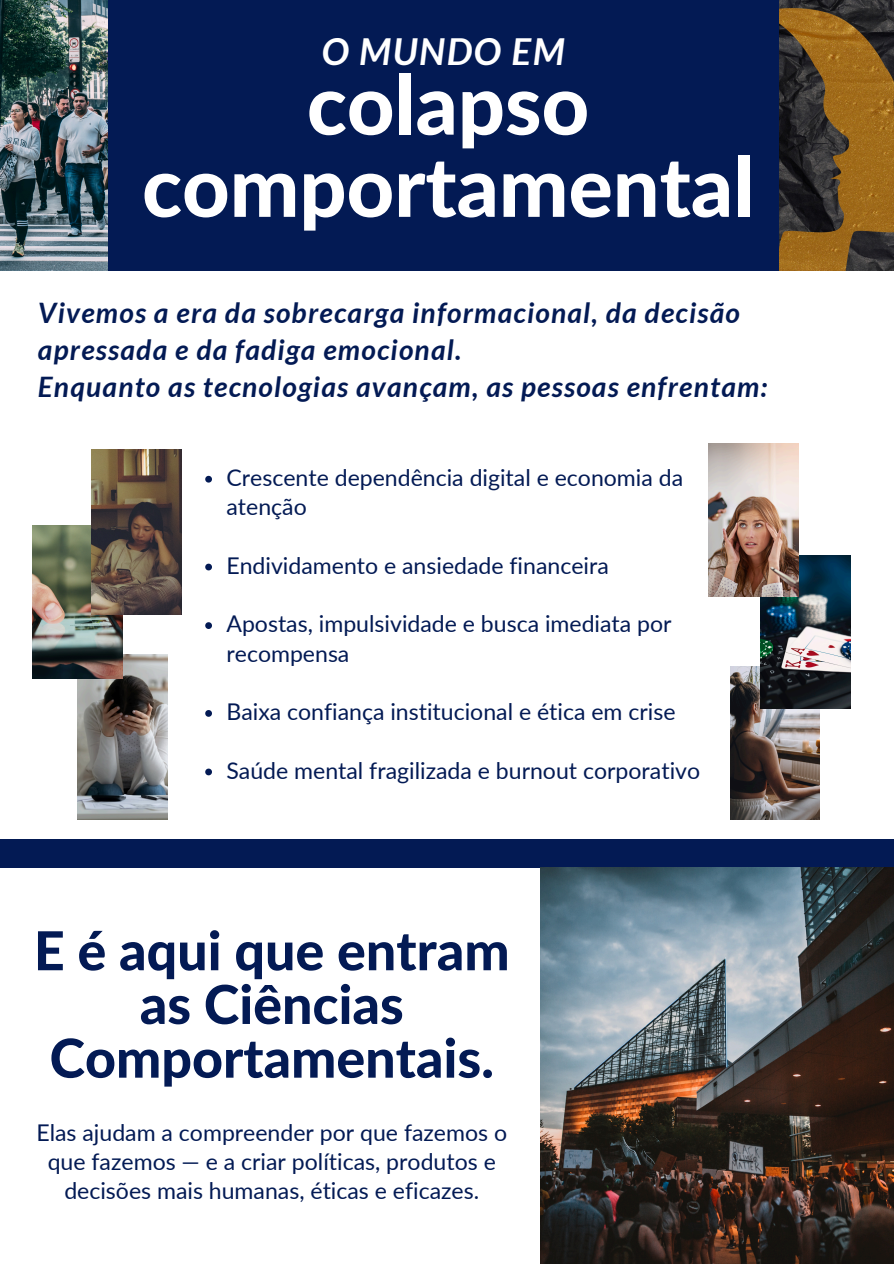
<style>
.page{position:relative;width:894px;height:1264px;background:#fff}
.page>*{position:absolute;margin:0;border:0;box-sizing:border-box;transform-origin:0 0}
.t1{font:800 82.5px/82.2px "Lato Latin";color:#fff;text-align:center}
.t2{font:800 53.7px/53.7px "Lato Latin";color:#031a54;text-align:center}
.t3{font:italic 700 37.2px "Lato";letter-spacing:.045em;color:#fff}
.t4{font:italic 700 28.2px/37.2px "Lato";letter-spacing:.045em;color:#031a54}
.t5{font:23.1px/29.2px "Lato";color:#031a54}
</style>
<div class="page">
<div style="left:0;top:839px;width:893px;height:28px;background:#031a54"></div>
<div style="left:107px;top:0;width:672px;height:270px;background:#031a54"></div>
<img style="left:0;top:0;width:107px;height:270px">
<img style="left:779px;top:0;width:114px;height:270px">
<img style="left:730px;top:666px;width:89px;height:153px">
<img style="left:78px;top:654px;width:89px;height:165px">
<img style="left:760px;top:555px;width:89px;height:153px">
<img style="left:708px;top:443px;width:89px;height:153px">
<img style="left:33px;top:525px;width:89px;height:153px">
<img style="left:91px;top:449px;width:90px;height:165px">
<img style="left:540px;top:867px;width:353px;height:396px">
<svg style="left:205px;top:476px;width:7px;height:6px"></svg>
<svg style="left:205px;top:563px;width:7px;height:7px"></svg>
<svg style="left:205px;top:622px;width:7px;height:7px"></svg>
<svg style="left:205px;top:710px;width:7px;height:6px"></svg>
<svg style="left:205px;top:768px;width:7px;height:7px"></svg>
<h3 class="t3" style="left:321px;top:28px;width:244px">O MUNDO EM</h3>
<h1 class="t1" style="left:142px;top:68px;width:613px">colapso comportamental</h1>
<p class="t4" style="left:38px;top:293px;width:730px">Vivemos a era da sobrecarga informacional, da decisão apressada e da fadiga emocional.<br>Enquanto as tecnologias avançam, as pessoas enfrentam:</p>
<p class="t5" style="left:226px;top:462px;width:458px">Crescente dependência digital e economia da atenção</p>
<p class="t5" style="left:226px;top:550px;width:384px">Endividamento e ansiedade financeira</p>
<p class="t5" style="left:226px;top:608px;width:446px">Apostas, impulsividade e busca imediata por recompensa</p>
<p class="t5" style="left:226px;top:696px;width:450px">Baixa confiança institucional e ética em crise</p>
<p class="t5" style="left:226px;top:755px;width:475px">Saúde mental fragilizada e burnout corporativo</p>
<h2 class="t2" style="left:34px;top:927px;width:477px">E é aqui que entram as Ciências<br>Comportamentais.</h2>
<p class="t5" style="left:36px;top:1117px;width:472px;text-align:center">Elas ajudam a compreender por que fazemos o que fazemos — e a criar políticas, produtos e decisões mais humanas, éticas e eficazes.</p>
</div>
